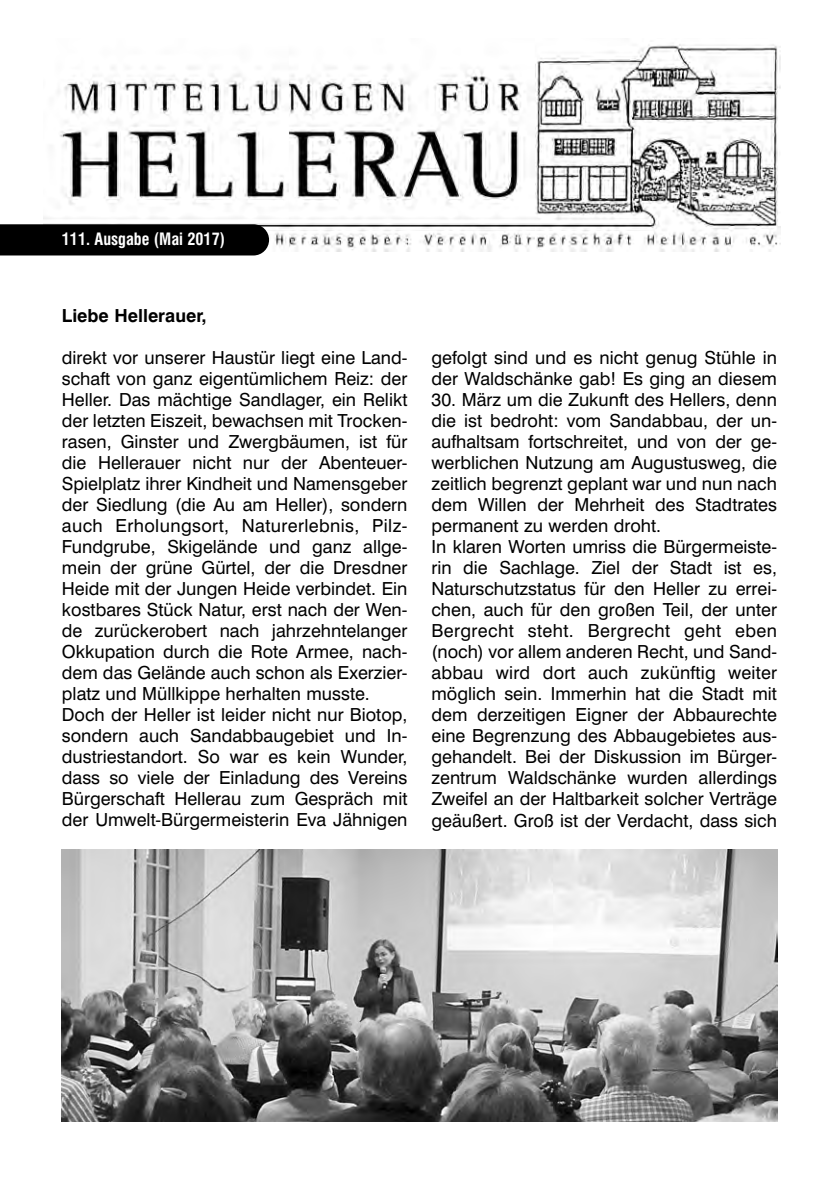
<style>
.page{position:relative;width:840px;height:1191px;background:#fff}
.page>*{position:absolute;margin:0;border:0;box-sizing:border-box;transform-origin:0 0}
.t1{font:18px/21px "Swiss 721 BT";color:#000}
.t2{font:700 18px "Swiss 721 BT";color:#000}
.t3{font:700 condensed 16.6px "Swiss 721 BT";color:#fff}
</style>
<div class="page">
<img style="left:43px;top:44px;width:738px;height:207px">
<div style="left:0;top:224px;width:269px;height:31px;background:#000"></div>
<img style="left:62px;top:849px;width:714px;height:272px">
<p class="t3" style="left:62px;top:232px;width:164px">111. Ausgabe (Mai 2017)</p>
<p class="t2" style="left:62px;top:308px;width:146px">Liebe Hellerauer,</p>
<p class="t1" style="left:62px;top:349px;width:347px">direkt vor unserer Haustür liegt eine Land&shy;schaft von ganz eigentümlichem Reiz: der Heller. Das mächtige Sandlager, ein Relikt der letzten Eiszeit, bewachsen mit Trocken&shy;rasen, Ginster und Zwergbäumen, ist für die Hellerauer nicht nur der Abenteuer-Spielplatz ihrer Kindheit und Namensgeber der Siedlung (die Au am Heller), sondern auch Erholungsort, Naturerlebnis, Pilz-Fundgrube, Skigelände und ganz allge&shy;mein der grüne Gürtel, der die Dresdner Heide mit der Jungen Heide verbindet. Ein kostbares Stück Natur, erst nach der Wen&shy;de zurückerobert nach jahrzehntelanger Okkupation durch die Rote Armee, nach&shy;dem das Gelände auch schon als Exerzier&shy;platz und Müllkippe herhalten musste.<br>Doch der Heller ist leider nicht nur Biotop, sondern auch Sandabbaugebiet und In&shy;dustriestandort. So war es kein Wunder, dass so viele der Einladung des Vereins Bürgerschaft Hellerau zum Gespräch mit der Umwelt-Bürgermeisterin Eva Jähnigen</p>
<p class="t1" style="left:431px;top:349px;width:347px">gefolgt sind und es nicht genug Stühle in der Waldschänke gab! Es ging an diesem</p>
<p class="t1" style="left:431px;top:391px;width:347px">30. März um die Zukunft des Hellers, denn die ist bedroht: vom Sandabbau, der un&shy;aufhaltsam fortschreitet, und von der ge&shy;werblichen Nutzung am Augustusweg, die zeitlich begrenzt geplant war und nun nach dem Willen der Mehrheit des Stadtrates permanent zu werden droht.<br>In klaren Worten umriss die Bürgermeiste&shy;rin die Sachlage. Ziel der Stadt ist es, Naturschutzstatus für den Heller zu errei&shy;chen, auch für den großen Teil, der unter Bergrecht steht. Bergrecht geht eben (noch) vor allem anderen Recht, und Sand&shy;abbau wird dort auch zukünftig weiter möglich sein. Immerhin hat die Stadt mit dem derzeitigen Eigner der Abbaurechte eine Begrenzung des Abbaugebietes aus&shy;gehandelt. Bei der Diskussion im Bürger&shy;zentrum Waldschänke wurden allerdings Zweifel an der Haltbarkeit solcher Verträge geäußert. Groß ist der Verdacht, dass sich</p>
</div>
